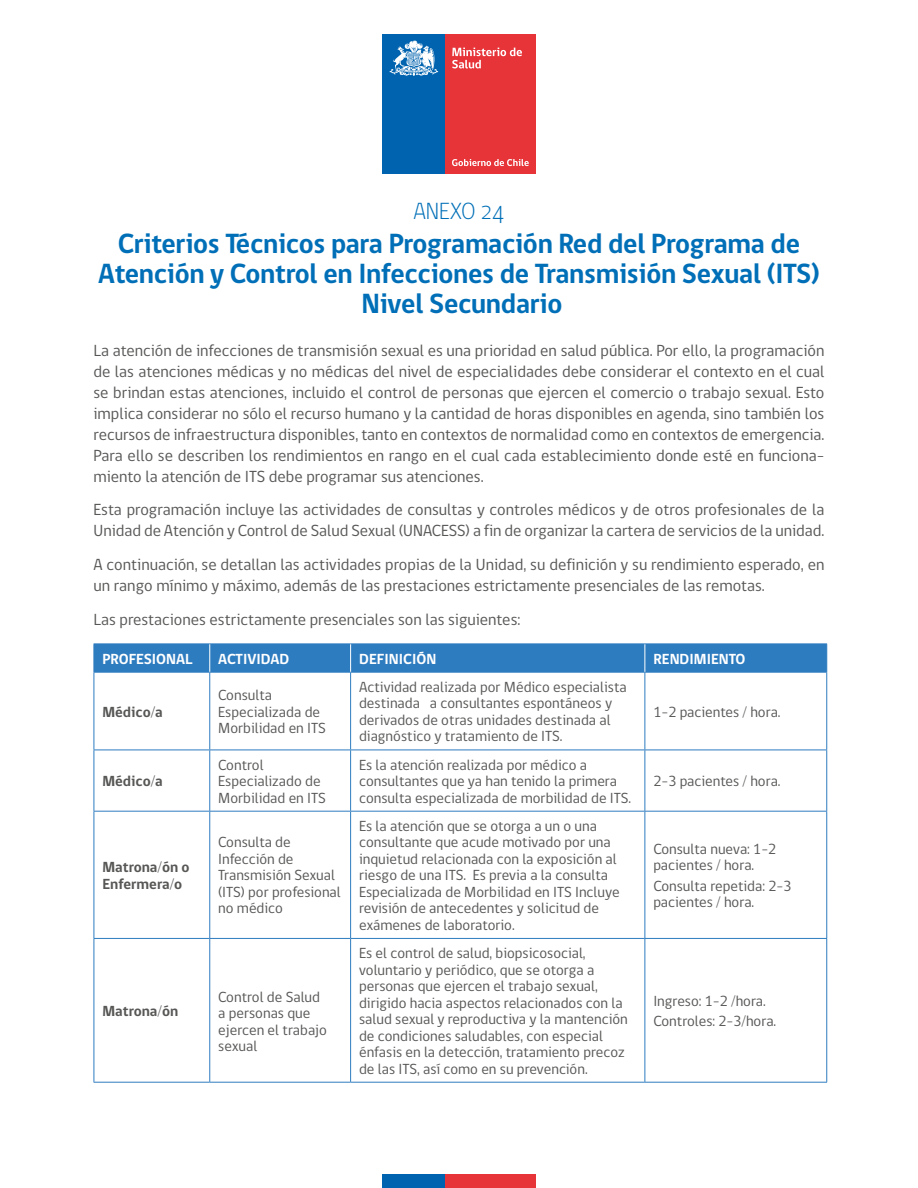
<style>
.page{position:relative;width:918px;height:1188px;background:#fff}
.page>*{position:absolute;margin:0;border:0;box-sizing:border-box;transform-origin:0 0}
.t1{font:700 28.5px/30px "gob CL";letter-spacing:-.01em;color:#006fb7;text-align:center}
.t2{font:300 24px "gob CL";color:#006fb7}
.t3{font:16.5px/21px "gob CL";color:#575756}
.t4{font:15px/16.5px "gob CL";color:#575756}
.t5{font:700 15px/16.5px "gob CL";color:#575756}
.t6{font:700 15px "gob CL";color:#fff}
</style>
<div class="page">
<div style="left:383px;top:1174px;width:62px;height:14px;background:#0063af"></div>
<div style="left:445px;top:1174px;width:90px;height:14px;background:#e73439"></div>
<div style="left:383px;top:34px;width:62px;height:139px;background:#0063af"></div>
<div style="left:445px;top:34px;width:90px;height:139px;background:#e73439"></div>
<svg style="left:390px;top:40px;width:48px;height:36px"></svg>
<svg style="left:452px;top:48px;width:70px;height:20px"></svg>
<svg style="left:452px;top:159px;width:77px;height:7px"></svg>
<hr style="left:209px;top:673px;width:1px;height:77px;background:#2e7cc0">
<hr style="left:350px;top:673px;width:1px;height:77px;background:#2e7cc0">
<hr style="left:645px;top:673px;width:1px;height:77px;background:#2e7cc0">
<hr style="left:94px;top:750px;width:116px;height:1px;background:#2e7cc0">
<hr style="left:210px;top:750px;width:141px;height:1px;background:#2e7cc0">
<hr style="left:209px;top:750px;width:1px;height:61px;background:#2e7cc0">
<hr style="left:351px;top:750px;width:294px;height:1px;background:#2e7cc0">
<hr style="left:350px;top:750px;width:1px;height:61px;background:#2e7cc0">
<hr style="left:645px;top:750px;width:182px;height:1px;background:#2e7cc0">
<hr style="left:645px;top:750px;width:1px;height:61px;background:#2e7cc0">
<hr style="left:94px;top:811px;width:116px;height:1px;background:#2e7cc0">
<hr style="left:210px;top:811px;width:141px;height:1px;background:#2e7cc0">
<hr style="left:209px;top:812px;width:1px;height:126px;background:#2e7cc0">
<hr style="left:351px;top:811px;width:294px;height:1px;background:#2e7cc0">
<hr style="left:350px;top:812px;width:1px;height:126px;background:#2e7cc0">
<hr style="left:645px;top:811px;width:182px;height:1px;background:#2e7cc0">
<hr style="left:645px;top:812px;width:1px;height:126px;background:#2e7cc0">
<hr style="left:94px;top:938px;width:116px;height:1px;background:#2e7cc0">
<hr style="left:210px;top:938px;width:141px;height:1px;background:#2e7cc0">
<hr style="left:209px;top:939px;width:1px;height:143px;background:#2e7cc0">
<hr style="left:351px;top:938px;width:294px;height:1px;background:#2e7cc0">
<hr style="left:350px;top:939px;width:1px;height:143px;background:#2e7cc0">
<hr style="left:645px;top:938px;width:182px;height:1px;background:#2e7cc0">
<hr style="left:645px;top:939px;width:1px;height:143px;background:#2e7cc0">
<hr style="left:94px;top:1082px;width:116px;height:1px;background:#2e7cc0">
<hr style="left:210px;top:1082px;width:141px;height:1px;background:#2e7cc0">
<hr style="left:351px;top:1082px;width:294px;height:1px;background:#2e7cc0">
<hr style="left:645px;top:1082px;width:182px;height:1px;background:#2e7cc0">
<hr style="left:94px;top:673px;width:1px;height:77px;background:#2e7cc0">
<hr style="left:826px;top:673px;width:1px;height:77px;background:#2e7cc0">
<hr style="left:94px;top:750px;width:1px;height:61px;background:#2e7cc0">
<hr style="left:826px;top:750px;width:1px;height:61px;background:#2e7cc0">
<hr style="left:94px;top:812px;width:1px;height:126px;background:#2e7cc0">
<hr style="left:826px;top:812px;width:1px;height:126px;background:#2e7cc0">
<hr style="left:94px;top:939px;width:1px;height:143px;background:#2e7cc0">
<hr style="left:826px;top:939px;width:1px;height:143px;background:#2e7cc0">
<hr style="left:94px;top:672px;width:116px;height:1px;background:#2e7cc0">
<hr style="left:210px;top:672px;width:141px;height:1px;background:#2e7cc0">
<hr style="left:351px;top:672px;width:294px;height:1px;background:#2e7cc0">
<hr style="left:645px;top:672px;width:182px;height:1px;background:#2e7cc0">
<div style="left:94px;top:644px;width:733px;height:28px;background:#2e7cc0"></div>
<h2 class="t2" style="left:413px;top:195px;width:93px">ANEXO 24</h2>
<h1 class="t1" style="left:98px;top:229px;width:723px">Criterios Técnicos para Programación Red del Programa de<br>Atención y Control en Infecciones de Transmisión Sexual (ITS)<br>Nivel Secundario</h1>
<p class="t3" style="left:94px;top:340px;width:733px;text-align:justify">La atención de infecciones de transmisión sexual es una prioridad en salud pública. Por ello, la programación de las atenciones médicas y no médicas del nivel de especialidades debe considerar el contexto en el cual se brindan estas atenciones, incluido el control de personas que ejercen el comercio o trabajo sexual. Esto implica considerar no sólo el recurso humano y la cantidad de horas disponibles en agenda, sino también los recursos de infraestructura disponibles, tanto en contextos de normalidad como en contextos de emergencia.<br>Para ello se describen los rendimientos en rango en el cual cada establecimiento donde esté en funciona&shy;miento la atención de ITS debe programar sus atenciones.</p>
<p class="t3" style="left:94px;top:500px;width:732px">Esta programación incluye las actividades de consultas y controles médicos y de otros profesionales de la<br>Unidad de Atención y Control de Salud Sexual (UNACESS) a fin de organizar la cartera de servicios de la unidad.</p>
<p class="t3" style="left:94px;top:554px;width:732px">A continuación, se detallan las actividades propias de la Unidad, su definición y su rendimiento esperado, en un rango mínimo y máximo, además de las prestaciones estrictamente presenciales de las remotas.</p>
<p class="t3" style="left:94px;top:609px;width:428px">Las prestaciones estrictamente presenciales son las siguientes:</p>
<p class="t6" style="left:102px;top:648px;width:92px">PROFESIONAL</p>
<p class="t6" style="left:218px;top:648px;width:73px">ACTIVIDAD</p>
<p class="t6" style="left:359px;top:648px;width:79px">DEFINICIÓN</p>
<p class="t6" style="left:653px;top:648px;width:94px">RENDIMIENTO</p>
<p class="t5" style="left:102px;top:704px;width:62px">Médico/a</p>
<p class="t5" style="left:102px;top:773px;width:62px">Médico/a</p>
<p class="t5" style="left:102px;top:859px;width:89px">Matrona/ón o<br>Enfermera/o</p>
<p class="t5" style="left:102px;top:1003px;width:77px">Matrona/ón</p>
<p class="t4" style="left:218px;top:687px;width:109px">Consulta<br>Especializada de<br>Morbilidad en ITS</p>
<p class="t4" style="left:359px;top:679px;width:269px">Actividad realizada por Médico especialista destinada a consultantes espontáneos y derivados de otras unidades destinada al diagnóstico y tratamiento de ITS.</p>
<p class="t4" style="left:218px;top:757px;width:109px">Control<br>Especializado de<br>Morbilidad en ITS</p>
<p class="t4" style="left:359px;top:757px;width:274px">Es la atención realizada por médico a consultantes que ya han tenido la primera consulta especializada de morbilidad de ITS.</p>
<p class="t4" style="left:218px;top:835px;width:124px">Consulta de<br>Infección de<br>Transmisión Sexual (ITS) por profesional no médico</p>
<p class="t4" style="left:218px;top:989px;width:110px">Control de Salud a personas que ejercen el trabajo sexual</p>
<p class="t4" style="left:359px;top:818px;width:262px">Es la atención que se otorga a un o una consultante que acude motivado por una inquietud relacionada con la exposición al riesgo de una ITS. Es previa a la consulta Especializada de Morbilidad en ITS Incluye revisión de antecedentes y solicitud de exámenes de laboratorio.</p>
<p class="t4" style="left:359px;top:945px;width:270px">Es el control de salud, biopsicosocial, voluntario y periódico, que se otorga a personas que ejercen el trabajo sexual, dirigido hacia aspectos relacionados con la salud sexual y reproductiva y la mantención de condiciones saludables, con especial énfasis en la detección, tratamiento precoz de las ITS, así como en su prevención.</p>
<p class="t4" style="left:653px;top:704px;width:129px">1-2 pacientes / hora.</p>
<p class="t4" style="left:653px;top:773px;width:129px">2-3 pacientes / hora.</p>
<p class="t4" style="left:653px;top:841px;width:124px">Consulta nueva: 1-2 pacientes / hora.</p>
<p class="t4" style="left:653px;top:878px;width:140px">Consulta repetida: 2-3 pacientes / hora.</p>
<p class="t4" style="left:653px;top:991px;width:124px;line-height:20.7px">Ingreso: 1-2 /hora.<br>Controles: 2-3/hora.</p>
</div>
